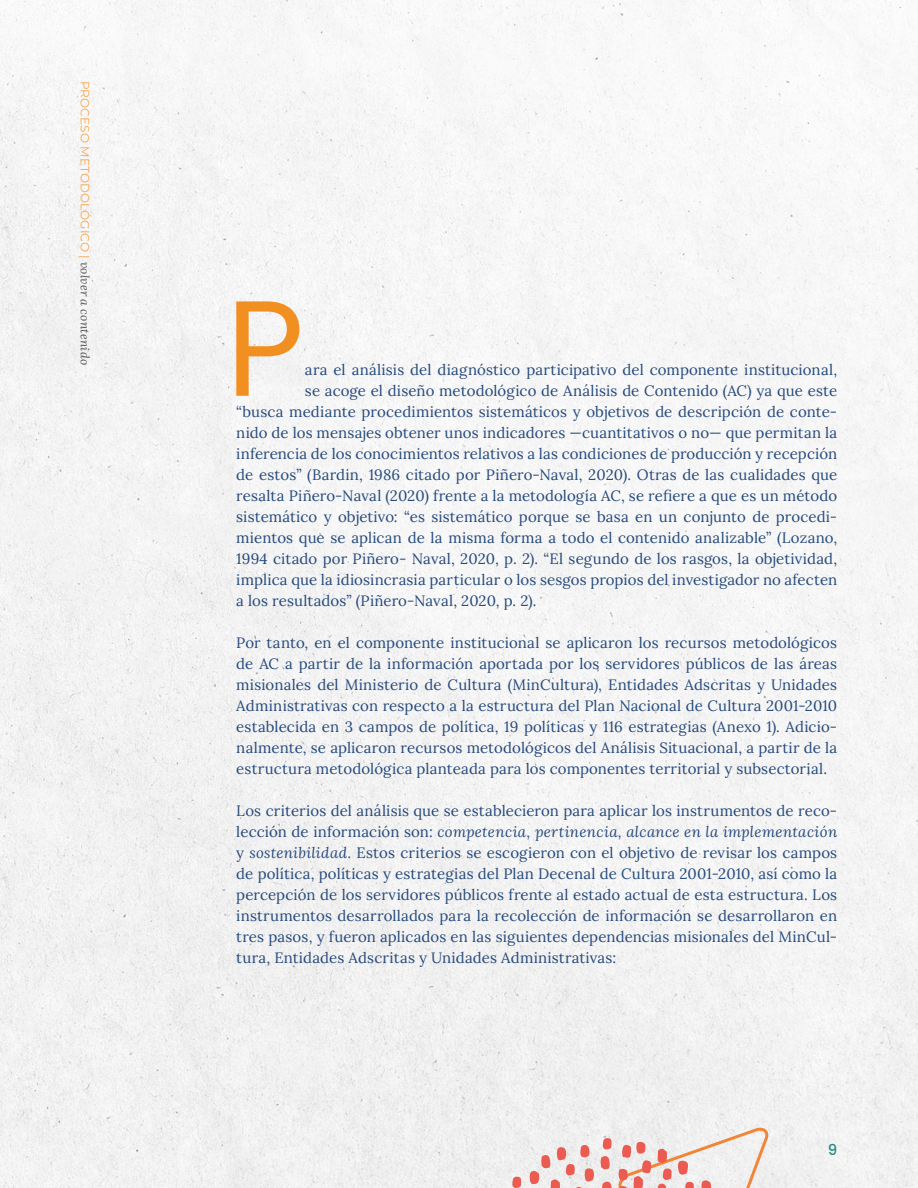
<style>
.page{position:relative;width:918px;height:1188px;background:#f4f4f4}
.page>*{position:absolute;margin:0;border:0;box-sizing:border-box;transform-origin:0 0}
.t1{font:135.45px "Poppins";color:#f28f21}
.t2{font:15px/21px "Lora";letter-spacing:.005em;color:#264a7c;text-align:justify}
.t3{font:500 15px "Poppins";color:#268c81}
.t4{font:12px "Montserrat";letter-spacing:.01em;color:#f6a751}
.s1{font-family:"Lora";font-style:italic;color:#575756}
.s2{font-style:italic}
</style>
<div class="page">
<svg style="left:602px;top:1182px;width:10px;height:6px"></svg>
<svg style="left:600px;top:1156px;width:10px;height:13px"></svg>
<svg style="left:603px;top:1138px;width:9px;height:12px"></svg>
<svg style="left:512px;top:1177px;width:9px;height:11px"></svg>
<svg style="left:529px;top:1144px;width:65px;height:44px"></svg>
<svg style="left:618px;top:1127px;width:155px;height:61px"></svg>
<p class="t4" style="left:93px;top:81px;width:286px;rotate:90deg">PROCESO METODOLÓGICO | <span class="s1">volver a contenido</span></p>
<h1 class="t1" style="left:226px;top:270px;width:80px">P</h1>
<p class="t2" style="left:305px;top:358px;width:534px">ara el análisis del diagnóstico participativo del componente institucional,</p>
<p class="t2" style="left:305px;top:379px;width:534px">se acoge el diseño metodológico de Análisis de Contenido (AC) ya que este</p>
<p class="t2" style="left:236px;top:400px;width:602px">“busca mediante procedimientos sistemáticos y objetivos de descripción de conte-</p>
<p class="t2" style="left:236px;top:421px;width:602px">nido de los mensajes obtener unos indicadores —cuantitativos o no— que permitan la</p>
<p class="t2" style="left:236px;top:442px;width:602px">inferencia de los conocimientos relativos a las condiciones de producción y recepción</p>
<p class="t2" style="left:236px;top:463px;width:602px">de estos” (Bardin, 1986 citado por Piñero-Naval, 2020). Otras de las cualidades que</p>
<p class="t2" style="left:236px;top:484px;width:602px">resalta Piñero-Naval (2020) frente a la metodología AC, se refiere a que es un método</p>
<p class="t2" style="left:236px;top:505px;width:602px">sistemático y objetivo: “es sistemático porque se basa en un conjunto de procedi-</p>
<p class="t2" style="left:236px;top:526px;width:602px">mientos que se aplican de la misma forma a todo el contenido analizable” (Lozano,</p>
<p class="t2" style="left:236px;top:547px;width:602px">1994 citado por Piñero- Naval, 2020, p. 2). “El segundo de los rasgos, la objetividad,</p>
<p class="t2" style="left:236px;top:568px;width:602px">implica que la idiosincrasia particular o los sesgos propios del investigador no afecten</p>
<p class="t2" style="left:236px;top:589px;width:302px">a los resultados” (Piñero-Naval, 2020, p. 2).</p>
<p class="t2" style="left:236px;top:631px;width:602px">Por tanto, en el componente institucional se aplicaron los recursos metodológicos de AC a partir de la información aportada por los servidores públicos de las áreas misionales del Ministerio de Cultura (MinCultura), Entidades Adscritas y Unidades Administrativas con respecto a la estructura del Plan Nacional de Cultura 2001-2010 establecida en 3 campos de política, 19 políticas y 116 estrategias (Anexo 1). Adicio&shy;nalmente, se aplicaron recursos metodológicos del Análisis Situacional, a partir de la estructura metodológica planteada para los componentes territorial y subsectorial.</p>
<p class="t2" style="left:236px;top:799px;width:602px">Los criterios del análisis que se establecieron para aplicar los instrumentos de reco&shy;lección de información son: <span class="s2">competencia, pertinencia, alcance en la implementación </span>y <span class="s2">sostenibilidad.</span> Estos criterios se escogieron con el objetivo de revisar los campos de política, políticas y estrategias del Plan Decenal de Cultura 2001-2010, así como la percepción de los servidores públicos frente al estado actual de esta estructura. Los instrumentos desarrollados para la recolección de información se desarrollaron en tres pasos, y fueron aplicados en las siguientes dependencias misionales del MinCul&shy;tura, Entidades Adscritas y Unidades Administrativas:</p>
<p class="t3" style="left:828px;top:1142px;width:11px">9</p>
</div>
